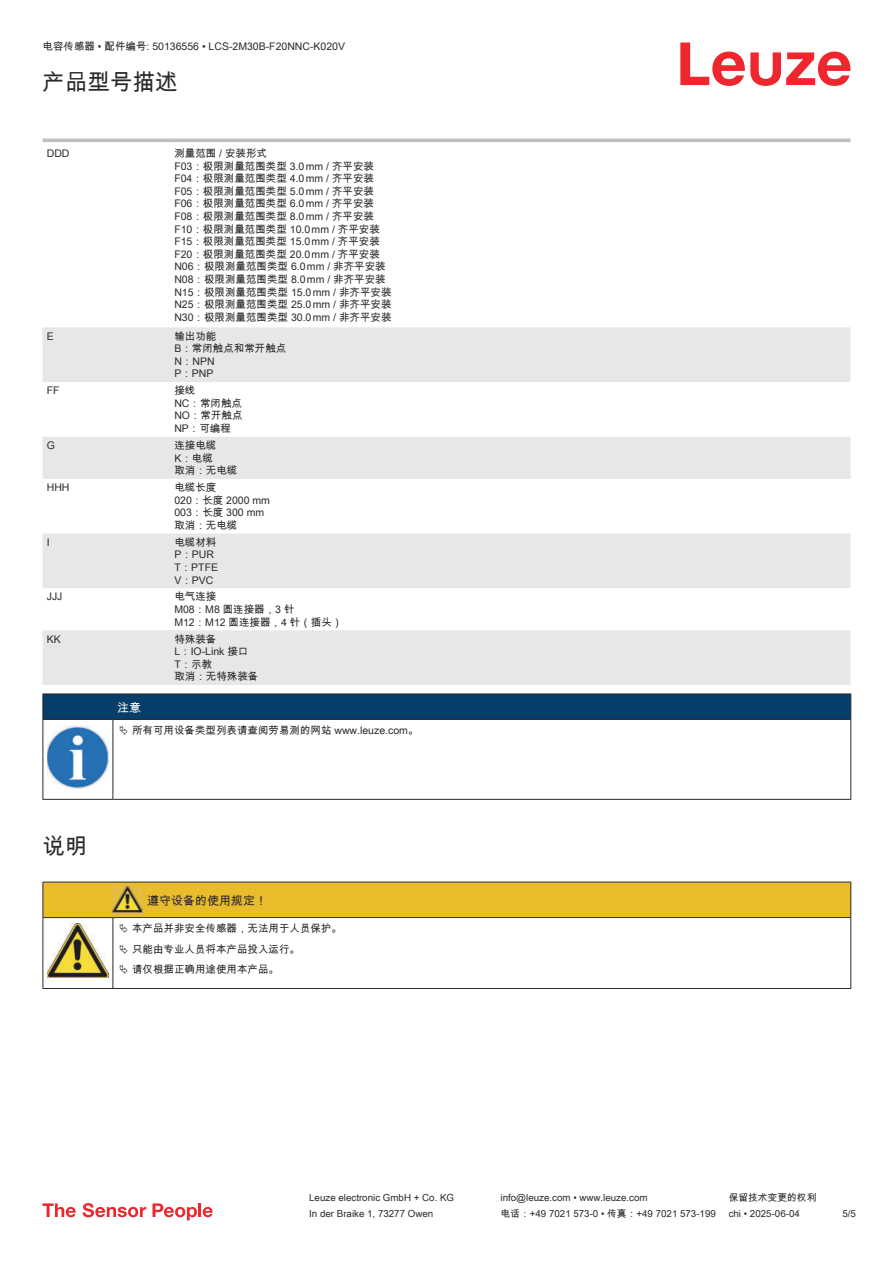
<style>
.page{position:relative;width:893px;height:1263px;background:#fff}
.page>*{position:absolute;margin:0;border:0;box-sizing:border-box;transform-origin:0 0}
.t1{font:22.5px "Arial Unicode MS";color:#2b292a}
.t2{font:12px "Arial Unicode MS";color:#2b292a}
.t3{font:12px "Arial Unicode MS";color:#fff}
.t4{font:10.5px/12.6px "Arial Unicode MS";color:#2b292a}
.t5{font:9.75px "Arial Unicode MS";color:#2b292a}
</style>
<div class="page">
<svg style="left:680px;top:43px;width:170px;height:43px"></svg>
<svg style="left:43px;top:327px;width:807px;height:358px;fill:#e6e7e9"></svg>
<hr style="left:43px;top:139px;width:127px;height:3px;background:#bdbfc1">
<hr style="left:170px;top:139px;width:680px;height:3px;background:#bdbfc1">
<svg style="left:43px;top:1203px;width:33px;height:14px"></svg>
<svg style="left:83px;top:1203px;width:63px;height:14px"></svg>
<svg style="left:153px;top:1203px;width:44px;height:17px"></svg>
<hr style="left:198px;top:1203px;width:3px;height:14px;background:#ed272d">
<svg style="left:203px;top:1207px;width:10px;height:10px"></svg>
<svg style="left:44px;top:720px;width:806px;height:79px"></svg>
<hr style="left:43px;top:693px;width:70px;height:1px;background:#2b292a">
<hr style="left:43px;top:719px;width:70px;height:1px;background:#2b292a">
<hr style="left:113px;top:693px;width:738px;height:1px;background:#2b292a">
<div style="left:43px;top:694px;width:808px;height:25px;background:#063d69"></div>
<hr style="left:113px;top:719px;width:738px;height:1px;background:#2b292a">
<hr style="left:43px;top:720px;width:1px;height:75px;background:#2b292a">
<hr style="left:113px;top:720px;width:1px;height:75px;background:#2b292a">
<hr style="left:850px;top:720px;width:1px;height:75px;background:#2b292a">
<hr style="left:43px;top:799px;width:70px;height:1px;background:#2b292a">
<hr style="left:113px;top:799px;width:738px;height:1px;background:#2b292a">
<img style="left:47px;top:726px;width:61px;height:63px">
<div style="left:115px;top:720px;width:734px;height:21px;background:#fff"></div>
<hr style="left:43px;top:988px;width:70px;height:1px;background:#2b292a">
<hr style="left:113px;top:988px;width:30px;height:1px;background:#2b292a">
<hr style="left:143px;top:988px;width:708px;height:1px;background:#2b292a">
<svg style="left:43px;top:882px;width:808px;height:106px"></svg>
<p class="t4" style="left:43px;top:40px;width:304px">电容传感器 • 配件编号: 50136556 • LCS-2M30B-F20NNC-K020V</p>
<h1 class="t1" style="left:43px;top:66px;width:136px">产品型号描述</h1>
<p class="t4" style="left:47px;top:147px;width:24px">DDD</p>
<p class="t4" style="left:174px;top:147px;width:219px">测量范围 / 安装形式<br>F03：极限测量范围类型 3.0 mm / 齐平安装<br>F04：极限测量范围类型 4.0 mm / 齐平安装<br>F05：极限测量范围类型 5.0 mm / 齐平安装<br>F06：极限测量范围类型 6.0 mm / 齐平安装<br>F08：极限测量范围类型 8.0 mm / 齐平安装<br>F10：极限测量范围类型 10.0 mm / 齐平安装<br>F15：极限测量范围类型 15.0 mm / 齐平安装<br>F20：极限测量范围类型 20.0 mm / 齐平安装<br>N06：极限测量范围类型 6.0 mm / 非齐平安装<br>N08：极限测量范围类型 8.0 mm / 非齐平安装<br>N15：极限测量范围类型 15.0 mm / 非齐平安装<br>N25：极限测量范围类型 25.0 mm / 非齐平安装<br>N30：极限测量范围类型 30.0 mm / 非齐平安装</p>
<p class="t4" style="left:47px;top:330px;width:9px">E</p>
<p class="t4" style="left:174px;top:329px;width:114px">输出功能<br>B：常闭触点和常开触点<br>N：NPN<br>P：PNP</p>
<p class="t4" style="left:47px;top:384px;width:14px">FF</p>
<p class="t4" style="left:174px;top:384px;width:70px">接线<br>NC：常闭触点<br>NO：常开触点<br>NP：可编程</p>
<p class="t4" style="left:47px;top:439px;width:10px">G</p>
<p class="t4" style="left:174px;top:439px;width:65px">连接电缆<br>K：电缆<br>取消：无电缆</p>
<p class="t4" style="left:47px;top:481px;width:24px">HHH</p>
<p class="t4" style="left:174px;top:481px;width:97px">电缆长度<br>020：长度 2000 mm<br>003：长度 300 mm取消：无电缆</p>
<p class="t4" style="left:47px;top:536px;width:4px">I</p>
<p class="t4" style="left:174px;top:535px;width:45px">电缆材料<br>P：PUR<br>T：PTFE<br>V：PVC</p>
<p class="t4" style="left:47px;top:590px;width:17px">JJJ</p>
<p class="t4" style="left:174px;top:590px;width:170px">电气连接<br>M08：M8 圆连接器，3 针<br>M12：M12 圆连接器，4 针（插头）</p>
<p class="t4" style="left:47px;top:632px;width:16px">KK</p>
<p class="t4" style="left:174px;top:632px;width:86px">特殊装备<br>L：IO-Link 接口<br>T：示教<br>取消：无特殊装备</p>
<p class="t3" style="left:117px;top:698px;width:25px">注意</p>
<p class="t4" style="left:132px;top:724px;width:288px">所有可用设备类型列表请查阅劳易测的网站 www.leuze.com。</p>
<h1 class="t1" style="left:43px;top:830px;width:46px">说明</h1>
<p class="t2" style="left:147px;top:892px;width:121px">遵守设备的使用规定！</p>
<p class="t4" style="left:132px;top:918px;width:211px;line-height:20.2px">本产品并非安全传感器，无法用于人员保护。只能由专业人员将本产品投入运行。<br>请仅根据正确用途使用本产品。</p>
<p class="t5" style="left:309px;top:1191px;width:146px">Leuze electronic GmbH + Co. KG</p>
<p class="t5" style="left:501px;top:1191px;width:149px">info@leuze.com • www.leuze.com</p>
<p class="t5" style="left:729px;top:1191px;width:89px">保留技术变更的权利</p>
<p class="t5" style="left:309px;top:1206px;width:126px">In der Braike 1, 73277 Owen</p>
<p class="t5" style="left:501px;top:1206px;width:217px">电话：+49 7021 573-0 • 传真：+49 7021 573-199</p>
<p class="t5" style="left:729px;top:1206px;width:73px">chi • 2025-06-04</p>
<p class="t5" style="left:842px;top:1206px;width:15px">5/5</p>
</div>
